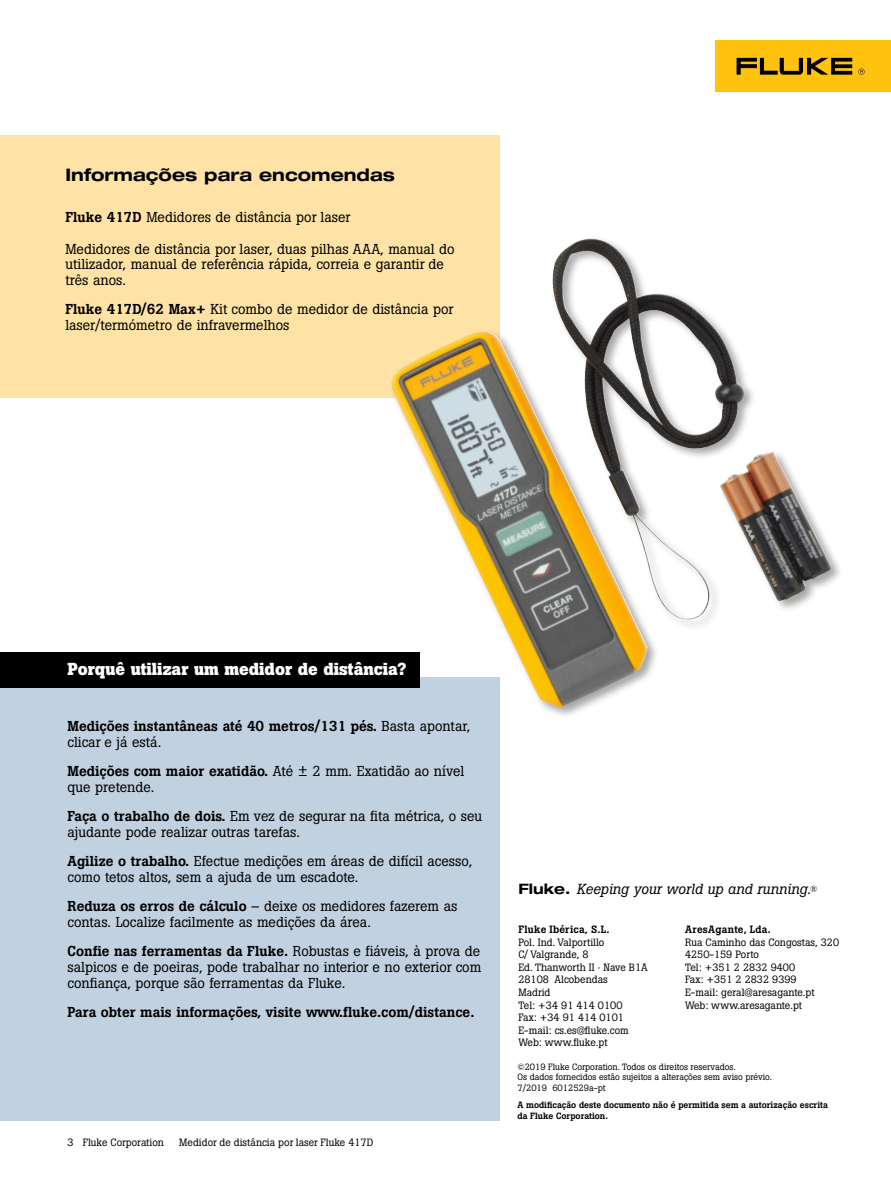
<style>
.page{position:relative;width:891px;height:1188px;background:#fff}
.page>*{position:absolute;margin:0;border:0;box-sizing:border-box;transform-origin:0 0}
.t1{font:700 17.25px "Boton Pro";color:#fff}
.t2{font:700 expanded 17.25px "Helvetica Neue LT Pro";color:#000}
.t3{font:italic 14.4px "Boton Pro";color:#000}
.t4{font:14.25px/15.8px "Boton Pro";color:#000}
.t5{font:500 14.25px/15.8px "Boton Pro";color:#000}
.t6{font:10.5px/12.6px "Boton Pro";color:#000}
.t7{font:500 10.5px "Boton Pro";letter-spacing:.025em;color:#000}
.t8{font:9px/10.8px "Boton Pro";color:#000}
.t9{font:500 9px/10.8px "Boton Pro";color:#000}
.s1{font-weight:500}
.s2{font-weight:400}
.s3{font-family:"Helvetica Neue LT Std";font-weight:700;font-style:normal;font-stretch:expanded}
.s4{font-style:normal;font-size:9px}
</style>
<div class="page">
<div style="left:716px;top:40px;width:175px;height:52px;background:#ffc20e"></div>
<svg style="left:737px;top:58px;width:115px;height:17px"></svg>
<svg style="left:858px;top:69px;width:7px;height:6px"></svg>
<div style="left:0;top:135px;width:499px;height:262px;background:#ffe3a6"></div>
<div style="left:389px;top:236px;width:455px;height:483px;background:#000;opacity:.35"></div>
<img style="left:441px;top:239px;width:304px;height:381px">
<div style="left:0;top:677px;width:499px;height:443px;background:#c2d1e0"></div>
<div style="left:0;top:652px;width:420px;height:36px;background:#000"></div>
<p class="t2" style="left:65px;top:163px;width:331px">Informações para encomendas</p>
<p class="t4" style="left:65px;top:209px;width:287px"><span class="s1">Fluke 417D</span> Medidores de distância por laser</p>
<p class="t4" style="left:65px;top:241px;width:391px">Medidores de distância por laser, duas pilhas AAA, manual do utilizador, manual de referência rápida, correia e garantir de três anos.</p>
<p class="t4" style="left:65px;top:302px;width:390px"><span class="s1">Fluke 417D/62 Max+</span> Kit combo de medidor de distância por laser/termómetro de infravermelhos</p>
<p class="t1" style="left:68px;top:657px;width:341px">Porquê utilizar um medidor de distância?</p>
<p class="t5" style="left:68px;top:718px;width:404px">Medições instantâneas até 40 metros/131 pés. <span class="s2">Basta apontar, clicar e já está.</span></p>
<p class="t4" style="left:68px;top:763px;width:399px"><span class="s1">Medições com maior exatidão.</span> Até ± 2 mm. Exatidão ao nível que pretende.</p>
<p class="t4" style="left:68px;top:808px;width:416px"><span class="s1">Faça o trabalho de dois.</span> Em vez de segurar na fita métrica, o seu ajudante pode realizar outras tarefas.</p>
<p class="t4" style="left:68px;top:853px;width:406px"><span class="s1">Agilize o trabalho.</span> Efectue medições em áreas de difícil acesso, como tetos altos, sem a ajuda de um escadote.</p>
<p class="t4" style="left:68px;top:898px;width:391px"><span class="s1">Reduza os erros de cálculo</span> – deixe os medidores fazerem as contas. Localize facilmente as medições da área.</p>
<p class="t4" style="left:68px;top:943px;width:415px;text-align:justify"><span class="s1">Confie nas ferramentas da Fluke.</span> Robustas e fiáveis, à prova de salpicos e de poeiras, pode trabalhar no interior e no exterior com confiança, porque são ferramentas da Fluke.</p>
<p class="t5" style="left:68px;top:1004px;width:409px">Para obter mais informações, visite www.fluke.com/distance.</p>
<p class="t6" style="left:68px;top:1136px;width:98px">3 Fluke Corporation</p>
<p class="t6" style="left:179px;top:1136px;width:196px">Medidor de distância por laser Fluke 417D</p>
<p class="t3" style="left:518px;top:880px;width:301px"><span class="s3">Fluke.</span> Keeping your world up and running.<span class="s4">®</span></p>
<p class="t7" style="left:518px;top:923px;width:93px">Fluke Ibérica, S.L.</p>
<p class="t6" style="left:518px;top:936px;width:131px">Pol. Ind. Valportillo<br>C/ Valgrande, 8<br>Ed. Thanworth II · Nave B1A<br>28108 Alcobendas<br>Madrid<br>Tel: +34 91 414 0100<br>Fax: +34 91 414 0101<br>E-mail: cs.es@fluke.com<br>Web: www.fluke.pt</p>
<p class="t7" style="left:685px;top:923px;width:88px">AresAgante, Lda.</p>
<p class="t6" style="left:685px;top:936px;width:156px">Rua Caminho das Congostas, 320<br>4250-159 Porto<br>Tel: +351 2 2832 9400<br>Fax: +351 2 2832 9399<br>E-mail: geral@aresagante.pt<br>Web: www.aresagante.pt</p>
<p class="t8" style="left:518px;top:1061px;width:256px">©2019 Fluke Corporation. Todos os direitos reservados.<br>Os dados fornecidos estão sujeitos a alterações sem aviso prévio.<br>7/2019 6012529a-pt</p>
<p class="t9" style="left:518px;top:1099px;width:312px">A modificação deste documento não é permitida sem a autorização escrita da Fluke Corporation.</p>
</div>
